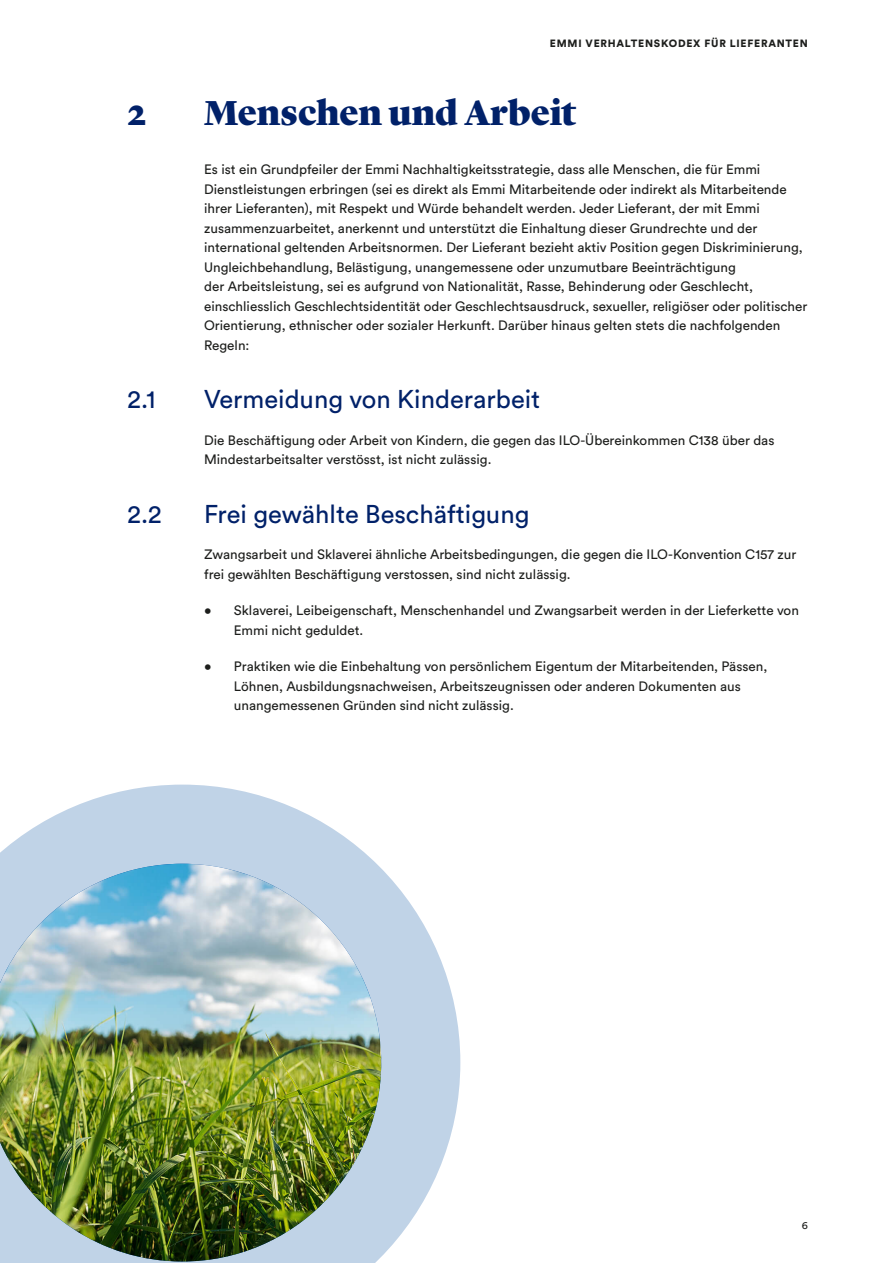
<style>
.page{position:relative;width:893px;height:1263px;background:#fff}
.page>*{position:absolute;margin:0;border:0;box-sizing:border-box;transform-origin:0 0}
.t1{font:900 36px "Lyon Display";letter-spacing:-.01em;color:#012169}
.t2{font:25.5px "Circular Pro";color:#012169}
.t3{font:13.5px/19.5px "Circular Pro";color:#1d1e1c}
.t4{font:900 10.5px "Circular Pro";letter-spacing:.07em;color:#1d1e1c}
.t5{font:10.5px "Circular Pro";color:#1d1e1c}
</style>
<div class="page">
<svg style="left:0;top:784px;width:460px;height:479px;fill:#c0d3e7"></svg>
<img style="left:0;top:864px;width:381px;height:397px">
<p class="t4" style="left:550px;top:36px;width:259px">EMMI VERHALTENSKODEX FÜR LIEFERANTEN</p>
<h1 class="t1" style="left:128px;top:86px;width:20px">2</h1>
<h1 class="t1" style="left:204px;top:86px;width:373px">Menschen und Arbeit</h1>
<p class="t3" style="left:204px;top:159px;width:605px">Es ist ein Grundpfeiler der Emmi Nachhaltigkeitsstrategie, dass alle Menschen, die für Emmi Dienstleistungen erbringen (sei es direkt als Emmi Mitarbeitende oder indirekt als Mitarbeitende ihrer Lieferanten), mit Respekt und Würde behandelt werden. Jeder Lieferant, der mit Emmi zusammenzuarbeitet, anerkennt und unterstützt die Einhaltung dieser Grundrechte und der international geltenden Arbeitsnormen. Der Lieferant bezieht aktiv Position gegen Diskriminierung, Ungleichbehandlung, Belästigung, unangemessene oder unzumutbare Beeinträchtigung<br>der Arbeitsleistung, sei es aufgrund von Nationalität, Rasse, Behinderung oder Geschlecht, einschliesslich Geschlechtsidentität oder Geschlechtsausdruck, sexueller, religiöser oder politischer Orientierung, ethnischer oder sozialer Herkunft. Darüber hinaus gelten stets die nachfolgenden Regeln:</p>
<h2 class="t2" style="left:128px;top:382px;width:29px">2.1</h2>
<h2 class="t2" style="left:204px;top:382px;width:338px">Vermeidung von Kinderarbeit</h2>
<p class="t3" style="left:204px;top:430px;width:572px">Die Beschäftigung oder Arbeit von Kindern, die gegen das ILO-Übereinkommen C138 über das<br>Mindestarbeitsalter verstösst, ist nicht zulässig.</p>
<h2 class="t2" style="left:128px;top:496px;width:36px">2.2</h2>
<h2 class="t2" style="left:204px;top:496px;width:327px">Frei gewählte Beschäftigung</h2>
<p class="t3" style="left:204px;top:544px;width:594px">Zwangsarbeit und Sklaverei ähnliche Arbeitsbedingungen, die gegen die ILO-Konvention C157 zur frei gewählten Beschäftigung verstossen, sind nicht zulässig.</p>
<p class="t3" style="left:234px;top:600px;width:566px;text-indent:-30px">• Sklaverei, Leibeigenschaft, Menschenhandel und Zwangsarbeit werden in der Lieferkette von<br>Emmi nicht geduldet.</p>
<p class="t3" style="left:234px;top:656px;width:535px;text-indent:-30px">• Praktiken wie die Einbehaltung von persönlichem Eigentum der Mitarbeitenden, Pässen,<br>Löhnen, Ausbildungsnachweisen, Arbeitszeugnissen oder anderen Dokumenten aus unangemessenen Gründen sind nicht zulässig.</p>
<p class="t5" style="left:802px;top:1218px;width:8px">6</p>
</div>
